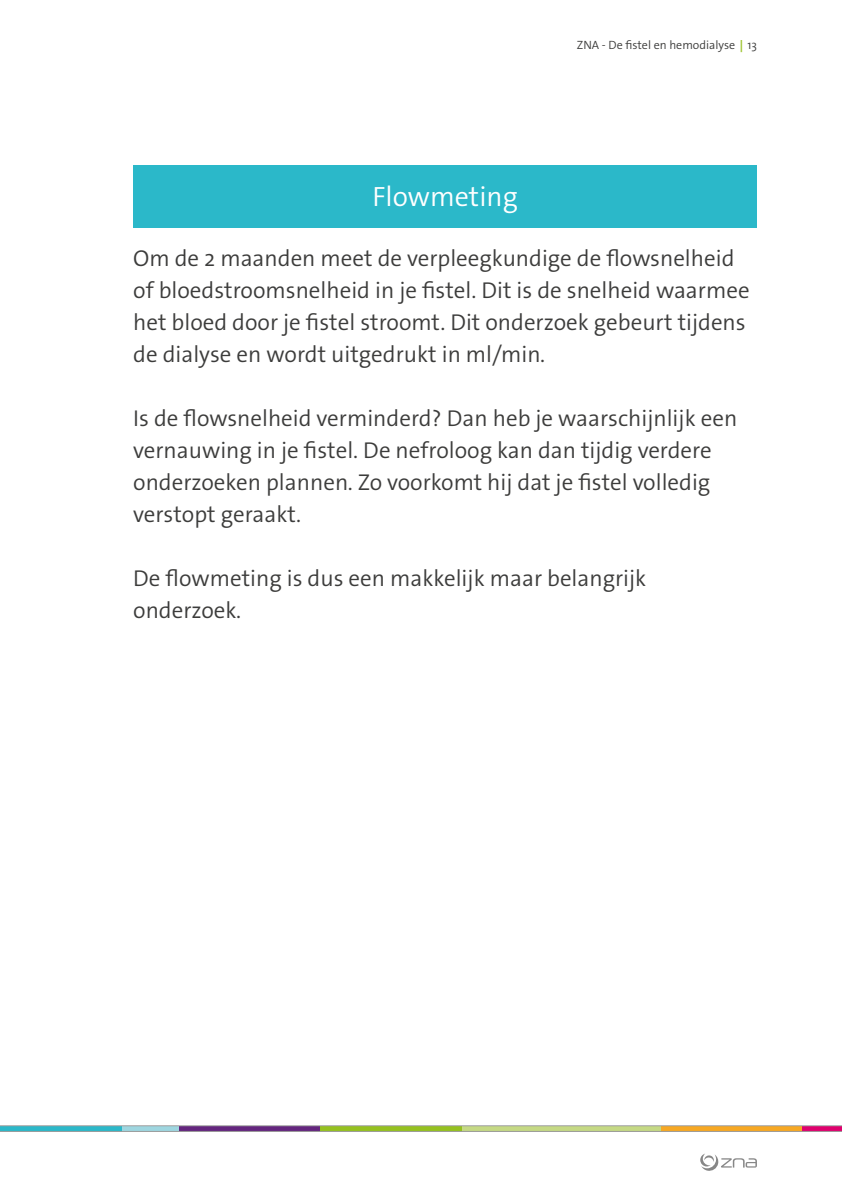
<style>
.page{position:relative;width:842px;height:1191px;background:#fff}
.page>*{position:absolute;margin:0;border:0;box-sizing:border-box;transform-origin:0 0}
.t1{font:300 28px "The Sans Os F";color:#fff}
.t2{font:300 23px/32px "The Sans Os F";color:#3c3c3b}
.t3{font:300 12px "The Sans Os F";color:#3c3c3b}
.s1{font-weight:700;color:#a2c73a}
</style>
<div class="page">
<svg style="left:0;top:1125px;width:842px;height:6px;background:#a1a27e"></svg>
<svg style="left:700px;top:1153px;width:57px;height:18px"></svg>
<div style="left:133px;top:165px;width:624px;height:62px;background:#2bb8c9"></div>
<p class="t3" style="left:577px;top:37px;width:181px">ZNA - De fistel en hemodialyse<span class="s1">↕</span>13</p>
<p class="t1" style="left:372px;top:179px;width:147px">Flowmeting</p>
<p class="t2" style="left:133px;top:242px;width:618px">Om de 2 maanden meet de verpleegkundige de flowsnelheid of bloedstroomsnelheid in je fistel. Dit is de snelheid waarmee het bloed door je fistel stroomt. Dit onderzoek gebeurt tijdens de dialyse en wordt uitgedrukt in ml/min.</p>
<p class="t2" style="left:133px;top:402px;width:605px">Is de flowsnelheid verminderd? Dan heb je waarschijnlijk een vernauwing in je fistel. De nefroloog kan dan tijdig verdere onderzoeken plannen. Zo voorkomt hij dat je fistel volledig verstopt geraakt.</p>
<p class="t2" style="left:133px;top:562px;width:515px">De flowmeting is dus een makkelijk maar belangrijk onderzoek.</p>
</div>
